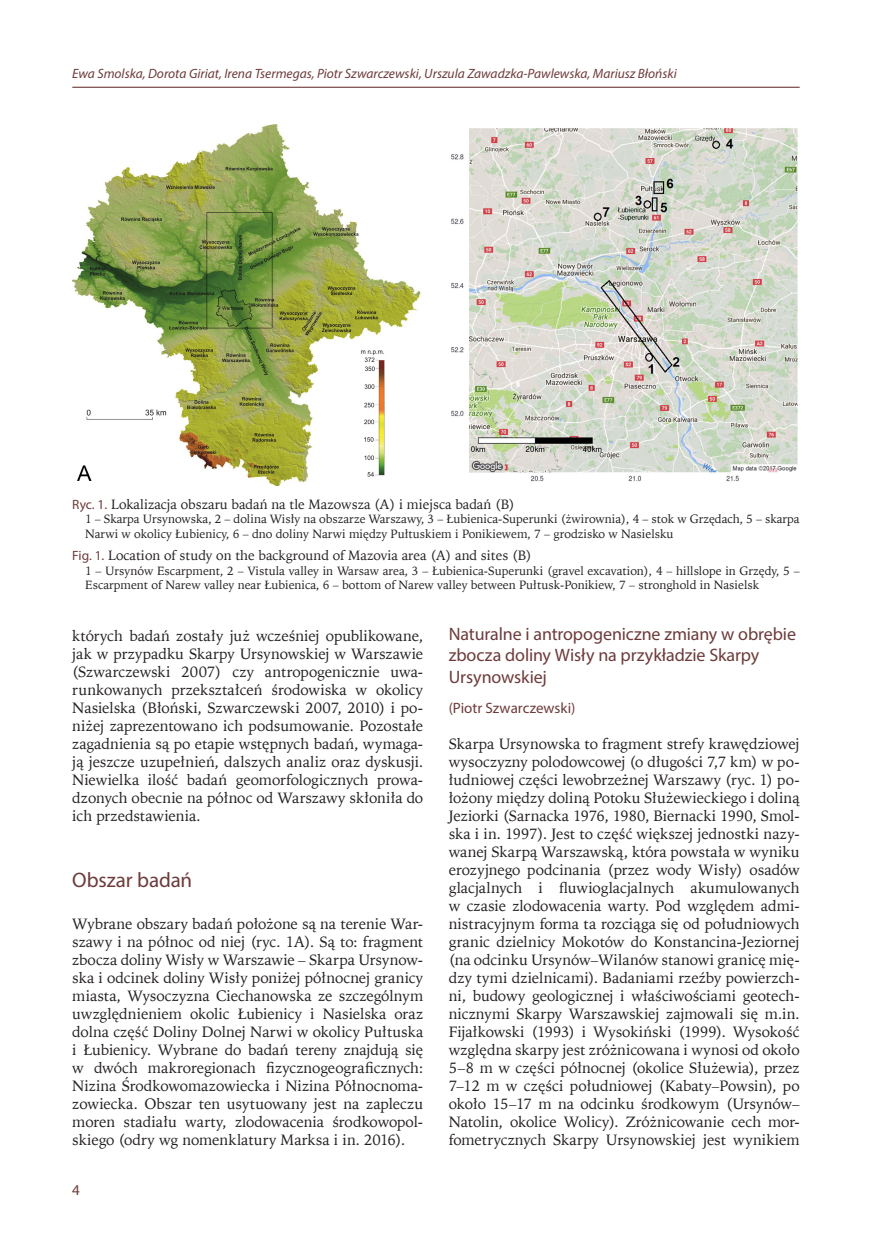
<style>
.page{position:relative;width:872px;height:1245px;background:#fff}
.page>*{position:absolute;margin:0;border:0;box-sizing:border-box;transform-origin:0 0}
.Podtytuł_1{font:21px "Myriad Pro";letter-spacing:-.005em;color:#6d3b3a}
.Podtytuł_2{font:18px/21.6px "Myriad Pro";letter-spacing:-.005em;color:#6d3b3a}
.Pierwszy{font:15px/18px "Iowan Old St EU";letter-spacing:-.005em;color:#231f20;text-align:justify}
.Podtytuł_3{font:15px "Myriad Pro";color:#6d3b3a}
.Tytuł_tabeli_ryciny{font:13.5px "Iowan Old St EU";color:#231f20}
.Paginacja{font:italic 13.5px "Myriad Pro";color:#6d3b3a}
.Objaśnienia{font:12px/14.4px "Iowan Old St EU";color:#231f20}
.s1{font-family:"Myriad Pro";color:#6d3b3a}
</style>
<div class="page">
<hr style="left:72px;top:87px;width:727px;height:1px;background:#6d3b3a">
<img style="left:72px;top:124px;width:349px;height:362px">
<img style="left:451px;top:128px;width:347px;height:354px">
<p class="Paginacja" style="left:72px;top:65px;width:606px">Ewa Smolska, Dorota Giriat, Irena Tsermegas, Piotr Szwarczewski, Urszula Zawadzka-Pawlewska, Mariusz Błoński</p>
<p class="Tytuł_tabeli_ryciny" style="left:72px;top:496px;width:444px"><span class="s1">Ryc. 1.</span> Lokalizacja obszaru badań na tle Mazowsza (A) i miejsca badań (B)</p>
<p class="Objaśnienia" style="left:85px;top:512px;width:716px">1 – Skarpa Ursynowska, 2 – dolina Wisły na obszarze Warszawy, 3 – Łubienica-Superunki (żwirownia), 4 – stok w Grzędach, 5 – skarpa<br>Narwi w okolicy Łubienicy, 6 – dno doliny Narwi między Pułtuskiem i Ponikiewem, 7 – grodzisko w Nasielsku</p>
<p class="Tytuł_tabeli_ryciny" style="left:72px;top:547px;width:461px"><span class="s1">Fig. 1.</span> Location of study on the background of Mazovia area (A) and sites (B)</p>
<p class="Objaśnienia" style="left:85px;top:564px;width:716px">1 – Ursynów Escarpment, 2 – Vistula valley in Warsaw area, 3 – Łubienica-Superunki (gravel excavation), 4 – hillslope in Grzędy, 5 –<br>Escarpment of Narew valley near Łubienica, 6 – bottom of Narew valley between Pułtusk-Ponikiew, 7 – stronghold in Nasielsk</p>
<p class="Pierwszy" style="left:72px;top:627px;width:352px">których badań zostały już wcześniej opublikowane, jak w przypadku Skarpy Ursynowskiej w Warszawie (Szwarczewski 2007) czy antropogenicznie uwa&shy;runkowanych przekształceń środowiska w okolicy Nasielska (Błoński, Szwarczewski 2007, 2010) i po&shy;niżej zaprezentowano ich podsumowanie. Pozostałe zagadnienia są po etapie wstępnych badań, wymaga&shy;ją jeszcze uzupełnień, dalszych analiz oraz dyskusji.<br>Niewielka ilość badań geomorfologicznych prowa&shy;dzonych obecnie na północ od Warszawy skłoniła do ich przedstawienia.</p>
<p class="Podtytuł_1" style="left:72px;top:867px;width:121px">Obszar badań</p>
<p class="Pierwszy" style="left:72px;top:915px;width:352px">Wybrane obszary badań położone są na terenie War&shy;szawy i na północ od niej (ryc. 1A). Są to: fragment zbocza doliny Wisły w Warszawie – Skarpa Ursynow&shy;ska i odcinek doliny Wisły poniżej północnej granicy miasta, Wysoczyzna Ciechanowska ze szczególnym uwzględnieniem okolic Łubienicy i Nasielska oraz dolna część Doliny Dolnej Narwi w okolicy Pułtuska i Łubienicy. Wybrane do badań tereny znajdują się w dwóch makroregionach fizycznogeograficznych:<br>Nizina Środkowomazowiecka i Nizina Północnoma&shy;zowiecka. Obszar ten usytuowany jest na zapleczu moren stadiału warty, zlodowacenia środkowopol&shy;skiego (odry wg nomenklatury Marksa i in. 2016).</p>
<p class="Podtytuł_3" style="left:72px;top:1181px;width:9px">4</p>
<p class="Podtytuł_2" style="left:449px;top:623px;width:349px">Naturalne i antropogeniczne zmiany w obrębie zbocza doliny Wisły na przykładzie Skarpy<br>Ursynowskiej</p>
<p class="Podtytuł_3" style="left:449px;top:698px;width:128px">(Piotr Szwarczewski)</p>
<p class="Pierwszy" style="left:449px;top:735px;width:352px">Skarpa Ursynowska to fragment strefy krawędziowej wysoczyzny polodowcowej (o długości 7,7 km) w po&shy;łudniowej części lewobrzeżnej Warszawy (ryc. 1) po&shy;łożony między doliną Potoku Służewieckiego i doliną Jeziorki (Sarnacka 1976, 1980, Biernacki 1990, Smol&shy;ska i in. 1997). Jest to część większej jednostki nazy&shy;wanej Skarpą Warszawską, która powstała w wyniku erozyjnego podcinania (przez wody Wisły) osadów glacjalnych i fluwioglacjalnych akumulowanych w czasie zlodowacenia warty. Pod względem admi&shy;nistracyjnym forma ta rozciąga się od południowych granic dzielnicy Mokotów do Konstancina-Jeziornej (na odcinku Ursynów–Wilanów stanowi granicę mię&shy;dzy tymi dzielnicami). Badaniami rzeźby powierzch&shy;ni, budowy geologicznej i właściwościami geotech&shy;nicznymi Skarpy Warszawskiej zajmowali się m.in.<br>Fijałkowski (1993) i Wysokiński (1999). Wysokość względna skarpy jest zróżnicowana i wynosi od około 5–8 m w części północnej (okolice Służewia), przez 7–12 m w części południowej (Kabaty–Powsin), po około 15–17 m na odcinku środkowym (Ursynów– Natolin, okolice Wolicy). Zróżnicowanie cech mor&shy;fometrycznych Skarpy Ursynowskiej jest wynikiem</p>
</div>
